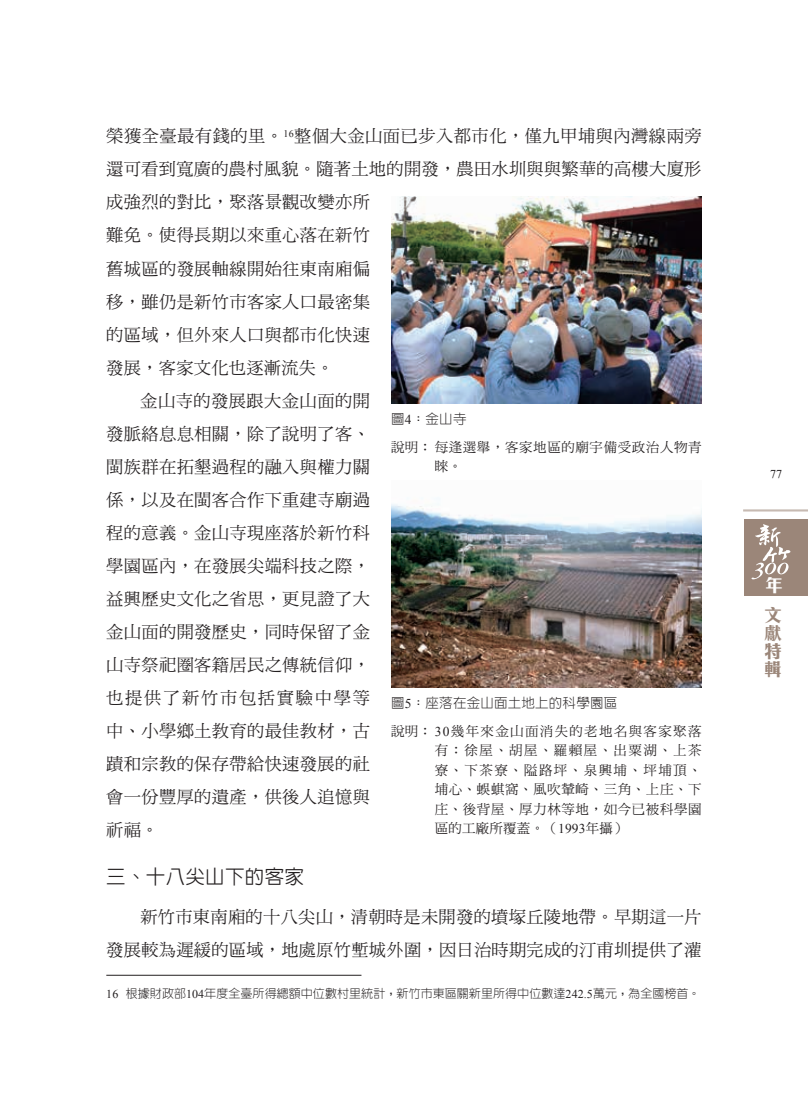
<style>
.page{position:relative;width:808px;height:1106px;background:#fff}
.page>*{position:absolute;margin:0;border:0;box-sizing:border-box;transform-origin:0 0}
.t1{font:500 19.5px "AR New Hei B5";letter-spacing:.015em;color:#231f20}
.t2{font:700 18px/18px "C Hei 3 HK";color:#9b8679;text-align:justify}
.t3{font:700 18px "C Hei 3 HK";color:#fff}
.t4{font:17.25px/33px "DF Ming Std W5";letter-spacing:.02em;color:#231f20;text-align:right}
.t5{font:17.25px "DF Ming Std W5";letter-spacing:.1em;color:#231f20}
.t6{font:13.5px/19.5px "DF Ming Std W5";letter-spacing:.045em;color:#231f20}
.t7{font:300 13.5px "AR New Hei B5";letter-spacing:.015em;color:#231f20}
.t8{font:300 12px "AR New Hei B5";letter-spacing:.005em;color:#231f20}
.t9{font:12px "Times New Roman";color:#231f20}
.s1{font-family:"Times New Roman";font-weight:400}
.s2{font-family:"Times New Roman"}
</style>
<div class="page">
<hr style="left:743px;top:509px;width:65px;height:2px;background:#c7bab2">
<div style="left:744px;top:519px;width:64px;height:76px;background:#9b8679"></div>
<svg style="left:751px;top:524px;width:39px;height:55px"></svg>
<hr style="left:106px;top:975px;width:255px;height:1px;background:#231f20">
<img style="left:391px;top:504px;width:311px;height:184px">
<img style="left:391px;top:196px;width:311px;height:207px">
<p class="t4" style="left:106px;top:119px;width:597px">榮獲全臺最有錢的里。<sup>16</sup>整個大金山面已步入都市化，僅九甲埔與內灣線兩旁</p>
<p class="t4" style="left:106px;top:152px;width:597px">還可看到寬廣的農村風貌。隨著土地的開發，農田水圳與與繁華的高樓大廈形</p>
<p class="t4" style="left:106px;top:185px;width:265px">成強烈的對比，聚落景觀改變亦所</p>
<p class="t4" style="left:106px;top:218px;width:265px">難免。使得長期以來重心落在新竹</p>
<p class="t4" style="left:106px;top:251px;width:265px">舊城區的發展軸線開始往東南廂偏</p>
<p class="t4" style="left:106px;top:284px;width:265px">移，雖仍是新竹市客家人口最密集</p>
<p class="t4" style="left:106px;top:317px;width:265px">的區域，但外來人口與都市化快速</p>
<p class="t4" style="left:106px;top:350px;width:229px">發展，客家文化也逐漸流失。</p>
<p class="t4" style="left:140px;top:383px;width:231px">金山寺的發展跟大金山面的開</p>
<p class="t4" style="left:106px;top:416px;width:265px">發脈絡息息相關，除了說明了客、</p>
<p class="t4" style="left:106px;top:449px;width:265px">閩族群在拓墾過程的融入與權力關</p>
<p class="t4" style="left:106px;top:482px;width:265px">係，以及在閩客合作下重建寺廟過</p>
<p class="t4" style="left:106px;top:515px;width:265px">程的意義。金山寺現座落於新竹科</p>
<p class="t4" style="left:106px;top:548px;width:265px">學園區內，在發展尖端科技之際，</p>
<p class="t4" style="left:106px;top:581px;width:265px">益興歷史文化之省思，更見證了大</p>
<p class="t4" style="left:106px;top:614px;width:265px">金山面的開發歷史，同時保留了金</p>
<p class="t4" style="left:106px;top:647px;width:265px">山寺祭祀圈客籍居民之傳統信仰，</p>
<p class="t5" style="left:106px;top:688px;width:265px">也提供了新竹市包括實驗中學等</p>
<p class="t4" style="left:106px;top:713px;width:265px">中、小學鄉土教育的最佳教材，古</p>
<p class="t4" style="left:106px;top:746px;width:265px">蹟和宗教的保存帶給快速發展的社</p>
<p class="t4" style="left:106px;top:779px;width:265px">會一份豐厚的遺產，供後人追憶與</p>
<p class="t4" style="left:106px;top:812px;width:54px">祈福。</p>
<p class="t1" style="left:106px;top:866px;width:199px">三、十八尖山下的客家</p>
<p class="t4" style="left:106px;top:900px;width:597px">新竹市東南廂的十八尖山，清朝時是未開發的墳塚丘陵地帶。早期這一片<br>發展較為遲緩的區域，地處原竹塹城外圍，因日治時期完成的汀甫圳提供了灌</p>
<p class="t8" style="left:106px;top:987px;width:595px"><span class="s1">16</span> 根據財政部<span class="s1">104</span>年度全臺所得總額中位數村里統計，新竹市東區關新里所得中位數達<span class="s1">242.5</span>萬元，為全國榜首。</p>
<p class="t7" style="left:391px;top:412px;width:77px">圖<span class="s1">4</span>：金山寺</p>
<p class="t6" style="left:435px;top:437px;width:268px;text-indent:-43px">說明：每逢選舉，客家地區的廟宇備受政治人物青睞。</p>
<p class="t7" style="left:391px;top:696px;width:227px">圖<span class="s1">5</span>：座落在金山面土地上的科學園區</p>
<p class="t6" style="left:435px;top:721px;width:268px;text-align:justify;text-indent:-43px">說明： <span class="s2">30</span>幾年來金山面消失的老地名與客家聚落有：徐屋、胡屋、羅賴屋、出粟湖、上茶寮、下茶寮、隘路坪、泉興埔、坪埔頂、埔心、蜈蜞窩、風吹輦崎、三角、上庄、下庄、後背屋、厚力林等地，如今已被科學園區的工廠所覆蓋。（<span class="s2">1993</span>年攝）</p>
<p class="t9" style="left:770px;top:466px;width:13px">77</p>
<p class="t3" style="left:765px;top:571px;width:19px">年</p>
<p class="t2" style="left:764px;top:605px;width:19px">文獻特輯</p>
</div>
